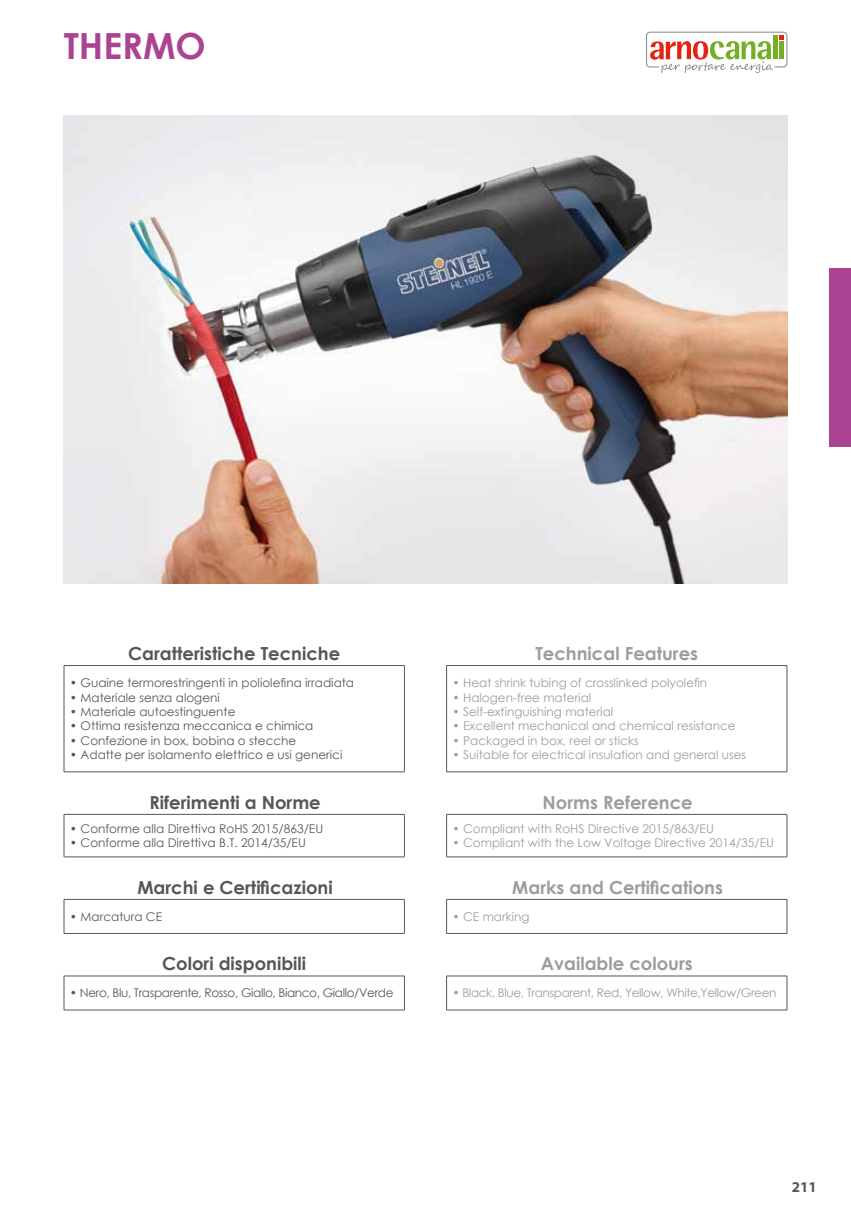
<style>
.page{position:relative;width:851px;height:1212px;background:#fff}
.page>*{position:absolute;margin:0;border:0;box-sizing:border-box;transform-origin:0 0}
.t1{font:700 36px "Century Gothic";color:#ab4392}
.t2{font:700 18px "Century Gothic";color:#575756}
.t3{font:700 18px "Century Gothic";color:#9d9d9c}
.t4{font:700 15px "Myriad Pro";color:#575756}
.t5{font:12px "Century Gothic";color:#9d9d9c}
.t6{font:12px "Century Gothic";color:#575756}
.t7{font:12px "Century Gothic";letter-spacing:-.03em;color:#575756}
.t8{font:12px "Century Gothic";letter-spacing:-.03em;color:#9d9d9c}
</style>
<div class="page">
<div style="left:829px;top:268px;width:21px;height:178px;background:#ab4392"></div>
<div style="left:646px;top:32px;width:141px;height:35px;border:1px solid #878787;border-radius:4px"></div>
<svg style="left:650px;top:41px;width:122px;height:32px"></svg>
<hr style="left:773px;top:35px;width:4px;height:24px;background:#74af27">
<svg style="left:779px;top:35px;width:4px;height:4px"></svg>
<hr style="left:779px;top:42px;width:4px;height:17px;background:#74af27">
<hr style="left:64px;top:665px;width:340px;height:1px;background:#575756">
<hr style="left:64px;top:666px;width:1px;height:106px;background:#575756">
<hr style="left:404px;top:666px;width:1px;height:106px;background:#575756">
<hr style="left:64px;top:771px;width:340px;height:1px;background:#575756">
<hr style="left:64px;top:814px;width:340px;height:1px;background:#575756">
<hr style="left:64px;top:814px;width:1px;height:43px;background:#575756">
<hr style="left:404px;top:814px;width:1px;height:43px;background:#575756">
<hr style="left:64px;top:857px;width:340px;height:1px;background:#575756">
<hr style="left:64px;top:899px;width:340px;height:1px;background:#575756">
<hr style="left:64px;top:899px;width:1px;height:34px;background:#575756">
<hr style="left:404px;top:899px;width:1px;height:34px;background:#575756">
<hr style="left:64px;top:933px;width:340px;height:1px;background:#575756">
<hr style="left:64px;top:976px;width:340px;height:1px;background:#575756">
<hr style="left:64px;top:976px;width:1px;height:34px;background:#575756">
<hr style="left:404px;top:976px;width:1px;height:34px;background:#575756">
<hr style="left:64px;top:1010px;width:340px;height:1px;background:#575756">
<img style="left:64px;top:115px;width:723px;height:468px">
<hr style="left:446px;top:665px;width:341px;height:1px;background:#575756">
<hr style="left:446px;top:666px;width:1px;height:106px;background:#575756">
<hr style="left:786px;top:666px;width:1px;height:106px;background:#575756">
<hr style="left:446px;top:771px;width:341px;height:1px;background:#575756">
<hr style="left:446px;top:814px;width:341px;height:1px;background:#575756">
<hr style="left:446px;top:814px;width:1px;height:43px;background:#575756">
<hr style="left:786px;top:814px;width:1px;height:43px;background:#575756">
<hr style="left:446px;top:857px;width:341px;height:1px;background:#575756">
<hr style="left:446px;top:899px;width:341px;height:1px;background:#575756">
<hr style="left:446px;top:899px;width:1px;height:34px;background:#575756">
<hr style="left:786px;top:899px;width:1px;height:34px;background:#575756">
<hr style="left:446px;top:933px;width:341px;height:1px;background:#575756">
<hr style="left:446px;top:976px;width:341px;height:1px;background:#575756">
<hr style="left:446px;top:976px;width:1px;height:34px;background:#575756">
<hr style="left:786px;top:976px;width:1px;height:34px;background:#575756">
<hr style="left:446px;top:1010px;width:341px;height:1px;background:#575756">
<h1 class="t1" style="left:64px;top:18px;width:143px">THERMO</h1>
<h2 class="t2" style="left:128px;top:640px;width:214px">Caratteristiche Tecniche</h2>
<p class="t6" style="left:70px;top:674px;width:285px">• Guaine termorestringenti in poliolefina irradiata</p>
<p class="t6" style="left:70px;top:689px;width:151px">• Materiale senza alogeni</p>
<p class="t6" style="left:70px;top:703px;width:167px">• Materiale autoestinguente</p>
<p class="t6" style="left:70px;top:718px;width:245px">• Ottima resistenza meccanica e chimica</p>
<p class="t6" style="left:70px;top:732px;width:228px">• Confezione in box, bobina o stecche</p>
<p class="t6" style="left:70px;top:746px;width:274px">• Adatte per isolamento elettrico e usi generici</p>
<h2 class="t2" style="left:149px;top:789px;width:173px">Riferimenti a Norme</h2>
<p class="t6" style="left:70px;top:820px;width:255px">• Conforme alla Direttiva RoHS 2015/863/EU</p>
<p class="t6" style="left:70px;top:834px;width:237px">• Conforme alla Direttiva B.T. 2014/35/EU</p>
<h2 class="t2" style="left:137px;top:874px;width:197px">Marchi e Certificazioni</h2>
<p class="t6" style="left:70px;top:908px;width:94px">• Marcatura CE</p>
<h2 class="t2" style="left:162px;top:950px;width:145px">Colori disponibili</h2>
<p class="t7" style="left:70px;top:985px;width:325px">• Nero, Blu, Trasparente, Rosso, Giallo, Bianco, Giallo/Verde</p>
<h2 class="t3" style="left:535px;top:640px;width:164px">Technical Features</h2>
<p class="t5" style="left:452px;top:674px;width:256px">• Heat shrink tubing of crosslinked polyolefin</p>
<p class="t5" style="left:452px;top:689px;width:140px">• Halogen-free material</p>
<p class="t5" style="left:452px;top:703px;width:162px">• Self-extinguishing material</p>
<p class="t5" style="left:452px;top:718px;width:284px">• Excellent mechanical and chemical resistance</p>
<p class="t5" style="left:452px;top:732px;width:188px">• Packaged in box, reel or sticks</p>
<p class="t5" style="left:452px;top:746px;width:295px">• Suitable for electrical insulation and general uses</p>
<h2 class="t3" style="left:542px;top:789px;width:152px">Norms Reference</h2>
<p class="t5" style="left:452px;top:820px;width:263px">• Compliant with RoHS Directive 2015/863/EU</p>
<p class="t5" style="left:452px;top:834px;width:323px">• Compliant with the Low Voltage Directive 2014/35/EU</p>
<h2 class="t3" style="left:512px;top:874px;width:212px">Marks and Certifications</h2>
<p class="t5" style="left:452px;top:908px;width:78px">• CE marking</p>
<h2 class="t3" style="left:540px;top:950px;width:153px">Available colours</h2>
<p class="t8" style="left:452px;top:985px;width:325px">• Black, Blue, Transparent, Red, Yellow, White,Yellow/Green</p>
<p class="t4" style="left:791px;top:1177px;width:26px">211</p>
</div>
